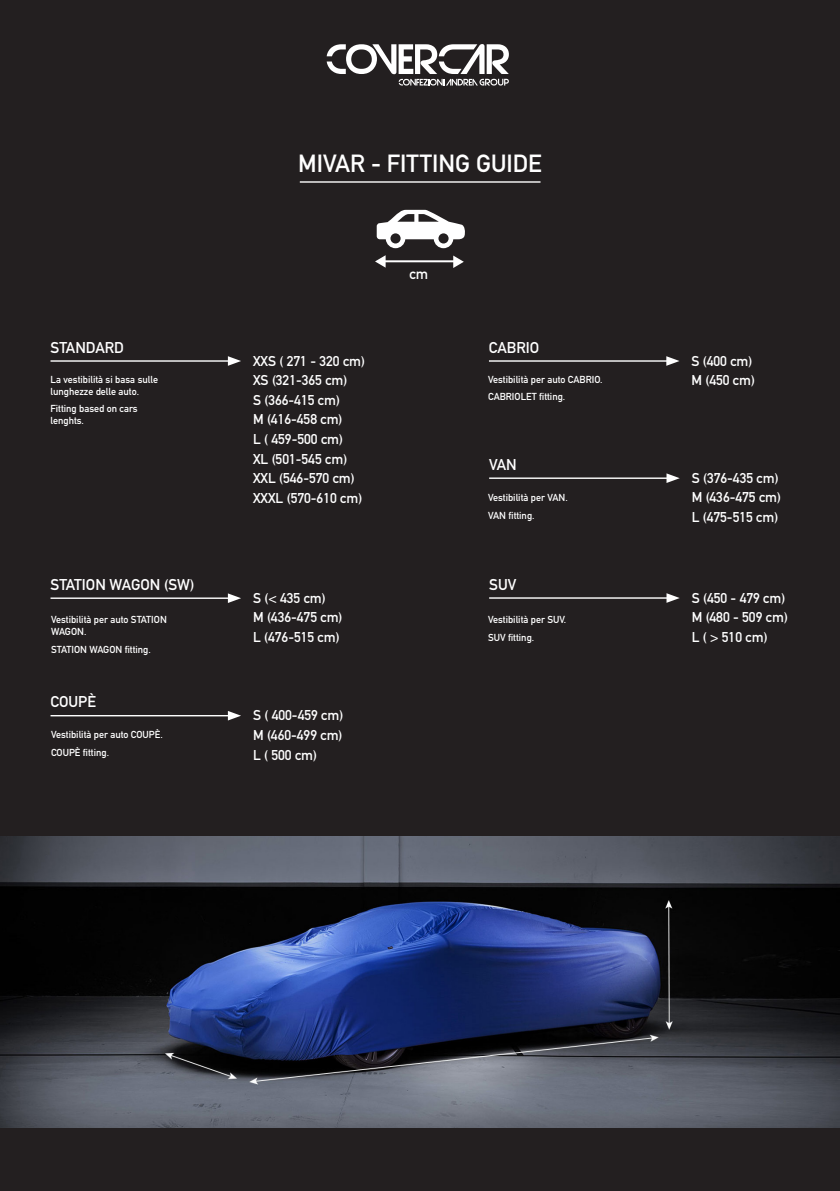
<style>
.page{position:relative;width:840px;height:1191px;background:#fff}
.page>*{position:absolute;margin:0;border:0;box-sizing:border-box;transform-origin:0 0}
.t1{font:24.4px "DIN Mittelschrift";color:#fff}
.t2{font:15.4px "DIN Mittelschrift";color:#fff}
.t3{font:14.6px "DIN Mittelschrift";color:#fff}
.t4{font:14px "DIN Mittelschrift";color:#fff}
.t5{font:10px/12px "DIN Mittelschrift";color:#fff}
</style>
<div class="page">
<div style="left:0;top:0;width:839px;height:1191px;background:#231f20"></div>
<svg style="left:326px;top:44px;width:182px;height:42px"></svg>
<img style="left:0;top:836px;width:839px;height:291px">
<hr style="left:299px;top:181px;width:241px;height:2px;background:#fff">
<svg style="left:376px;top:210px;width:89px;height:38px"></svg>
<hr style="left:383px;top:260px;width:76px;height:2px;background:#fff">
<svg style="left:375px;top:255px;width:10px;height:13px"></svg>
<svg style="left:453px;top:255px;width:10px;height:13px"></svg>
<hr style="left:50px;top:360px;width:181px;height:2px;background:#fff">
<svg style="left:228px;top:356px;width:13px;height:10px"></svg>
<hr style="left:50px;top:597px;width:181px;height:2px;background:#fff">
<svg style="left:228px;top:593px;width:13px;height:10px"></svg>
<hr style="left:50px;top:715px;width:181px;height:1px;background:#fff">
<svg style="left:228px;top:711px;width:13px;height:9px"></svg>
<hr style="left:488px;top:360px;width:181px;height:2px;background:#fff">
<svg style="left:666px;top:356px;width:13px;height:10px"></svg>
<hr style="left:489px;top:477px;width:180px;height:2px;background:#fff">
<svg style="left:666px;top:473px;width:13px;height:10px"></svg>
<hr style="left:489px;top:597px;width:180px;height:2px;background:#fff">
<svg style="left:666px;top:593px;width:13px;height:10px"></svg>
<p class="t2" style="left:50px;top:338px;width:75px">STANDARD</p>
<p class="t5" style="left:50px;top:373px;width:109px">La vestibilità si basa sulle lunghezze delle auto.</p>
<p class="t5" style="left:50px;top:403px;width:89px">Fitting based on cars lenghts.</p>
<p class="t2" style="left:50px;top:575px;width:145px">STATION WAGON (SW)</p>
<p class="t5" style="left:51px;top:613px;width:117px">Vestibilità per auto STATION<br>WAGON.</p>
<p class="t5" style="left:51px;top:643px;width:101px">STATION WAGON fitting.</p>
<p class="t2" style="left:50px;top:693px;width:47px">COUPÈ</p>
<p class="t5" style="left:51px;top:729px;width:113px">Vestibilità per auto COUPÈ.</p>
<p class="t5" style="left:51px;top:746px;width:59px">COUPÈ fitting.</p>
<p class="t1" style="left:298px;top:149px;width:245px">MIVAR - FITTING GUIDE</p>
<p class="t4" style="left:253px;top:352px;width:113px">XXS ( 271 - 320 cm)</p>
<p class="t4" style="left:253px;top:372px;width:96px">XS (321-365 cm)</p>
<p class="t4" style="left:253px;top:392px;width:88px">S (366-415 cm)</p>
<p class="t4" style="left:253px;top:411px;width:91px">M (416-458 cm)</p>
<p class="t4" style="left:253px;top:431px;width:91px">L ( 459-500 cm)</p>
<p class="t4" style="left:253px;top:450px;width:96px">XL (501-545 cm)</p>
<p class="t4" style="left:253px;top:470px;width:103px">XXL (546-570 cm)</p>
<p class="t4" style="left:253px;top:490px;width:111px">XXXL (570-610 cm)</p>
<p class="t4" style="left:253px;top:589px;width:74px">S (&lt; 435 cm)</p>
<p class="t4" style="left:253px;top:609px;width:91px">M (436-475 cm)</p>
<p class="t4" style="left:253px;top:629px;width:88px">L (476-515 cm)</p>
<p class="t4" style="left:253px;top:707px;width:92px">S ( 400-459 cm)</p>
<p class="t4" style="left:253px;top:726px;width:91px">M (460-499 cm)</p>
<p class="t4" style="left:253px;top:746px;width:66px">L ( 500 cm)</p>
<p class="t3" style="left:409px;top:265px;width:20px">cm</p>
<p class="t2" style="left:488px;top:338px;width:52px">CABRIO</p>
<p class="t5" style="left:488px;top:373px;width:116px">Vestibilità per auto CABRIO.</p>
<p class="t5" style="left:488px;top:391px;width:79px">CABRIOLET fitting.</p>
<p class="t2" style="left:489px;top:455px;width:29px">VAN</p>
<p class="t5" style="left:488px;top:491px;width:81px">Vestibilità per VAN.</p>
<p class="t5" style="left:488px;top:509px;width:48px">VAN fitting.</p>
<p class="t2" style="left:489px;top:575px;width:29px">SUV</p>
<p class="t5" style="left:488px;top:613px;width:79px">Vestibilità per SUV.</p>
<p class="t5" style="left:488px;top:631px;width:48px">SUV fitting.</p>
<p class="t4" style="left:691px;top:352px;width:62px">S (400 cm)</p>
<p class="t4" style="left:691px;top:372px;width:65px">M (450 cm)</p>
<p class="t4" style="left:691px;top:469px;width:88px">S (376-435 cm)</p>
<p class="t4" style="left:691px;top:489px;width:91px">M (436-475 cm)</p>
<p class="t4" style="left:691px;top:509px;width:88px">L (475-515 cm)</p>
<p class="t4" style="left:691px;top:589px;width:95px">S (450 - 479 cm)</p>
<p class="t4" style="left:691px;top:609px;width:98px">M (480 - 509 cm)</p>
<p class="t4" style="left:691px;top:628px;width:77px">L ( &gt; 510 cm)</p>
</div>
